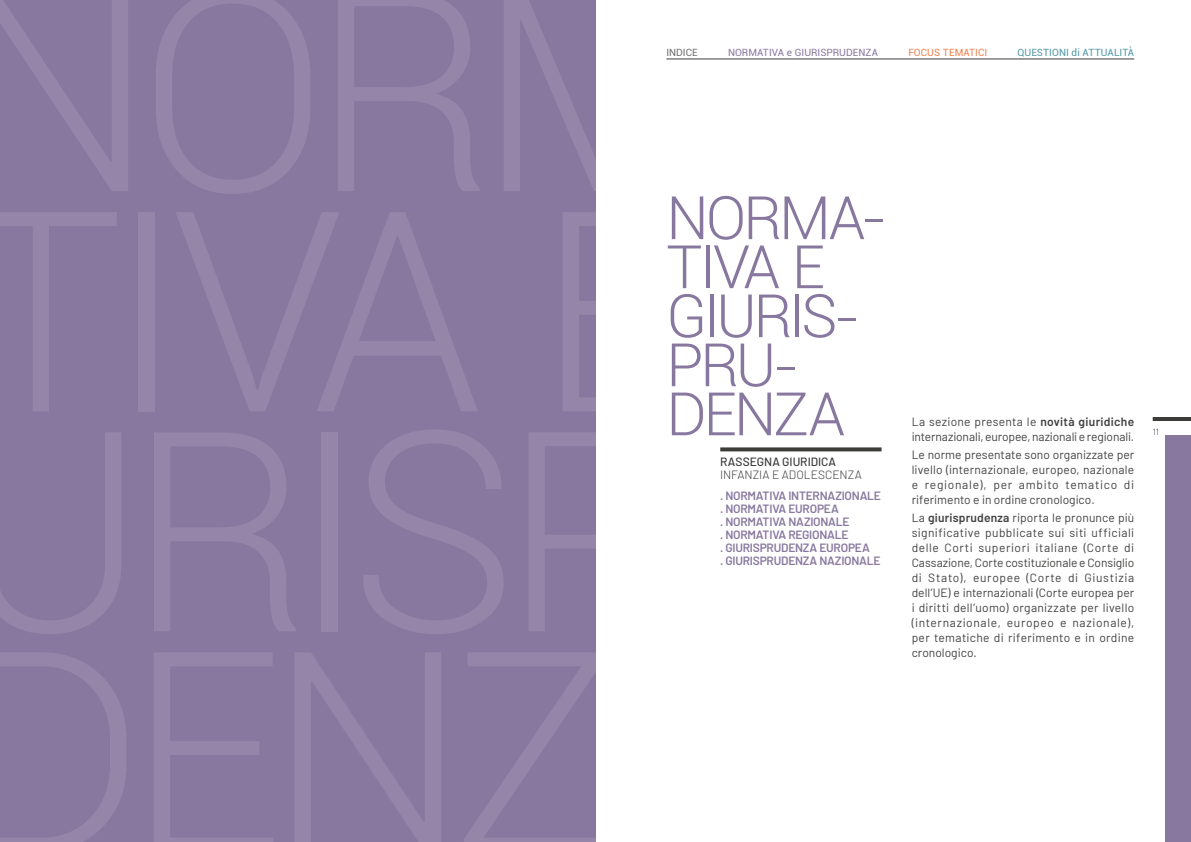
<style>
.page{position:relative;width:1191px;height:842px;background:#fff}
.page>*{position:absolute;margin:0;border:0;box-sizing:border-box;transform-origin:0 0}
.t1{font:300 60px/49px "Roboto";letter-spacing:-.05em;color:#88789f}
.t2{font:12px/15px "Barlow";letter-spacing:.005em;color:#424241;text-align:justify}
.t3{font:600 12px/13px "Barlow";letter-spacing:-.02em;color:#88789f}
.t4{font:300 12px "Barlow";letter-spacing:.005em;color:#3c3c3b}
.t5{font:500 12px "Barlow";letter-spacing:-.005em;color:#3c3c3b}
.t6{font:10px "Roboto";letter-spacing:.005em;color:#88789f}
.t7{font:10px "Roboto";letter-spacing:.005em;color:#5098a5}
.t8{font:10px "Roboto";letter-spacing:.01em;color:#f08150}
.t9{font:10px "Roboto";color:#706f6f}
.t10{font:300 9px "Barlow";color:#3c3c3b}
.s1{font-weight:600}
</style>
<div class="page">
<div style="left:1165px;top:435px;width:26px;height:407px;background:#88789f"></div>
<hr style="left:1152px;top:417px;width:39px;height:4px;background:#3c3c3b">
<svg style="left:720px;top:447px;width:161px;height:4px"></svg>
<div style="left:0;top:0;width:595px;height:842px;background:#88789f"></div>
<hr style="left:666px;top:59px;width:468px;height:1px;background:#3c3c3b">
<p class="t9" style="left:666px;top:45px;width:33px">INDICE</p>
<p class="t6" style="left:728px;top:45px;width:152px">NORMATIVA e GIURISPRUDENZA</p>
<p class="t8" style="left:908px;top:45px;width:80px">FOCUS TEMATICI</p>
<p class="t7" style="left:1017px;top:45px;width:118px">QUESTIONI di ATTUALITÀ</p>
<h1 class="t1" style="left:666px;top:191px;width:222px">NORMA-<br>TIVA E<br>GIURIS-<br>PRU-<br>DENZA</h1>
<p class="t5" style="left:720px;top:452px;width:117px">RASSEGNA GIURIDICA</p>
<p class="t4" style="left:720px;top:466px;width:143px">INFANZIA E ADOLESCENZA</p>
<p class="t3" style="left:720px;top:488px;width:162px">. NORMATIVA INTERNAZIONALE . NORMATIVA EUROPEA<br>. NORMATIVA NAZIONALE<br>. NORMATIVA REGIONALE<br>. GIURISPRUDENZA EUROPEA<br>. GIURISPRUDENZA NAZIONALE</p>
<p class="t2" style="left:911px;top:413px;width:224px">La sezione presenta le <span class="s1">novità giuridiche </span>internazionali, europee, nazionali e regionali.</p>
<p class="t2" style="left:911px;top:446px;width:224px">Le norme presentate sono organizzate per livello (internazionale, europeo, nazionale e regionale), per ambito tematico di riferimento e in ordine cronologico.</p>
<p class="t2" style="left:911px;top:509px;width:224px">La <span class="s1">giurisprudenza</span> riporta le pronunce più significative pubblicate sui siti ufficiali delle Corti superiori italiane (Corte di Cassazione, Corte costituzionale e Consiglio di Stato), europee (Corte di Giustizia dell’UE) e internazionali (Corte europea per i diritti dell’uomo) organizzate per livello (internazionale, europeo e nazionale), per tematiche di riferimento e in ordine cronologico.</p>
<p class="t10" style="left:1152px;top:425px;width:8px">11</p>
</div>
